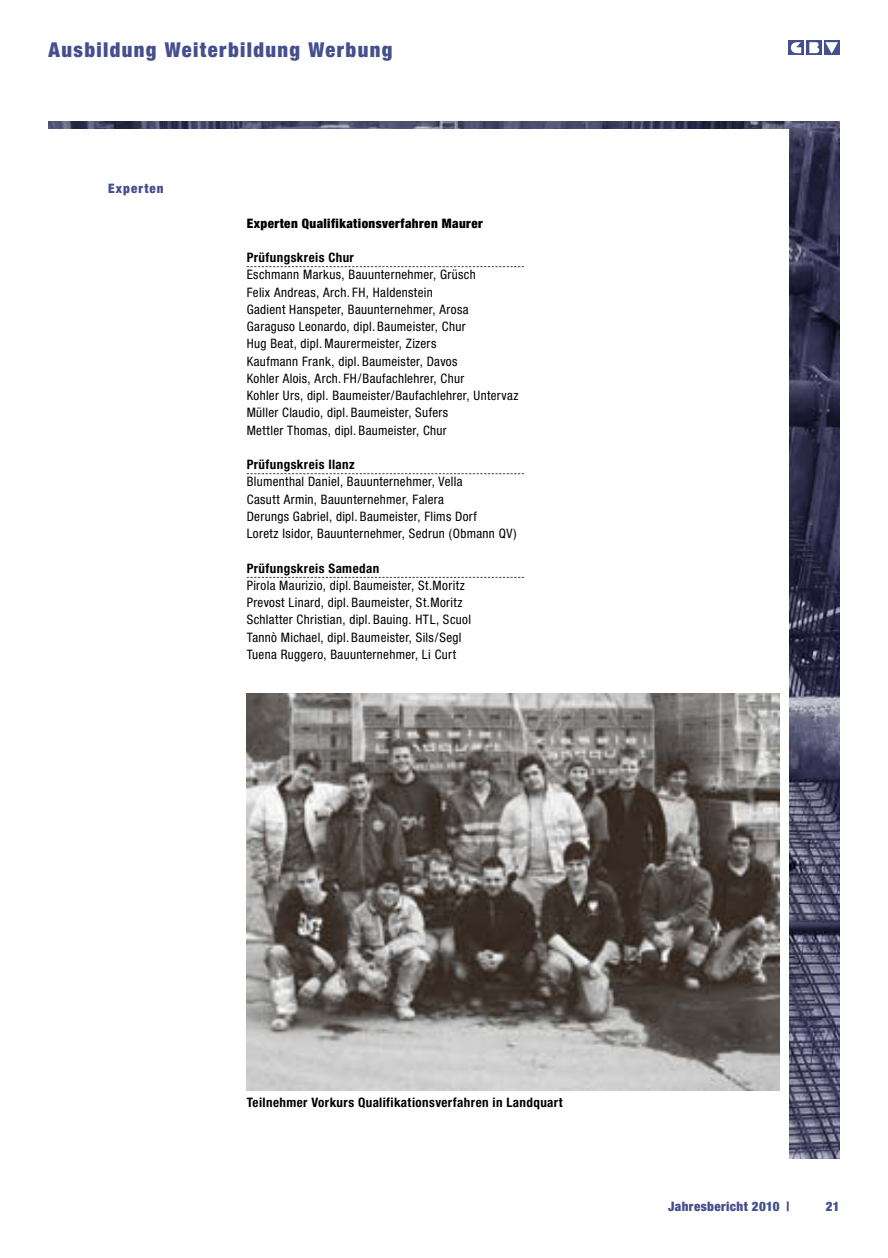
<style>
.page{position:relative;width:888px;height:1258px;background:#fff}
.page>*{position:absolute;margin:0;border:0;box-sizing:border-box;transform-origin:0 0}
.t1{font:900 condensed 20.55px "Helvetica Neue";letter-spacing:.07em;color:#464f8e}
.t2{font:condensed 13.05px/17.2px "Helvetica Neue";letter-spacing:.025em;color:#000}
.t3{font:700 condensed 13.05px "Helvetica Neue";letter-spacing:.03em;color:#000}
.t4{font:900 condensed 13.05px "Helvetica Neue";letter-spacing:.035em;color:#000}
.t5{font:900 condensed 13.05px "Helvetica Neue";letter-spacing:.035em;color:#464f8e}
.t6{font:900 condensed 13.05px "Helvetica Neue";letter-spacing:.085em;color:#464f8e}
</style>
<div class="page">
<img style="left:49px;top:121px;width:790px;height:1038px">
<div style="left:2px;top:129px;width:786px;height:1082px;background:#fff"></div>
<svg style="left:806px;top:40px;width:15px;height:15px"></svg>
<svg style="left:788px;top:40px;width:16px;height:15px"></svg>
<div style="left:824px;top:40px;width:15px;height:15px;background:#464f8e"></div>
<svg style="left:825px;top:42px;width:13px;height:12px"></svg>
<svg style="left:809px;top:42px;width:10px;height:11px"></svg>
<svg style="left:791px;top:42px;width:10px;height:11px"></svg>
<svg style="left:247px;top:266px;width:277px;height:1px"></svg>
<svg style="left:247px;top:473px;width:277px;height:1px"></svg>
<svg style="left:247px;top:577px;width:277px;height:1px"></svg>
<img style="left:247px;top:693px;width:533px;height:397px">
<h1 class="t1" style="left:49px;top:37px;width:345px">Ausbildung Weiterbildung Werbung</h1>
<p class="t6" style="left:108px;top:180px;width:57px">Experten</p>
<p class="t4" style="left:247px;top:215px;width:238px">Experten Qualifikationsverfahren Maurer</p>
<p class="t3" style="left:247px;top:250px;width:109px">Prüfungskreis Chur</p>
<p class="t2" style="left:247px;top:266px;width:273px">Eschmann Markus, Bauunternehmer, Grüsch<br>Felix Andreas, Arch. FH, Haldenstein<br>Gadient Hanspeter, Bauunternehmer, Arosa Garaguso Leonardo, dipl. Baumeister, Chur<br>Hug Beat, dipl. Maurermeister, Zizers<br>Kaufmann Frank, dipl. Baumeister, Davos<br>Kohler Alois, Arch. FH/Baufachlehrer, Chur<br>Kohler Urs, dipl. Baumeister/Baufachlehrer, Untervaz Müller Claudio, dipl. Baumeister, Sufers<br>Mettler Thomas, dipl. Baumeister, Chur</p>
<p class="t3" style="left:247px;top:457px;width:109px">Prüfungskreis Ilanz</p>
<p class="t2" style="left:247px;top:473px;width:271px">Blumenthal Daniel, Bauunternehmer, Vella<br>Casutt Armin, Bauunternehmer, Falera<br>Derungs Gabriel, dipl. Baumeister, Flims Dorf<br>Loretz Isidor, Bauunternehmer, Sedrun (Obmann QV)</p>
<p class="t3" style="left:247px;top:560px;width:134px">Prüfungskreis Samedan</p>
<p class="t2" style="left:247px;top:577px;width:226px">Pirola Maurizio, dipl. Baumeister, St.Moritz Prevost Linard, dipl. Baumeister, St.Moritz Schlatter Christian, dipl. Bauing. HTL, Scuol Tannò Michael, dipl. Baumeister, Sils/Segl Tuena Ruggero, Bauunternehmer, Li Curt</p>
<p class="t3" style="left:247px;top:1095px;width:318px">Teilnehmer Vorkurs Qualifikationsverfahren in Landquart</p>
<p class="t5" style="left:668px;top:1198px;width:123px">Jahresbericht 2010 |</p>
<p class="t5" style="left:826px;top:1198px;width:15px">21</p>
</div>
